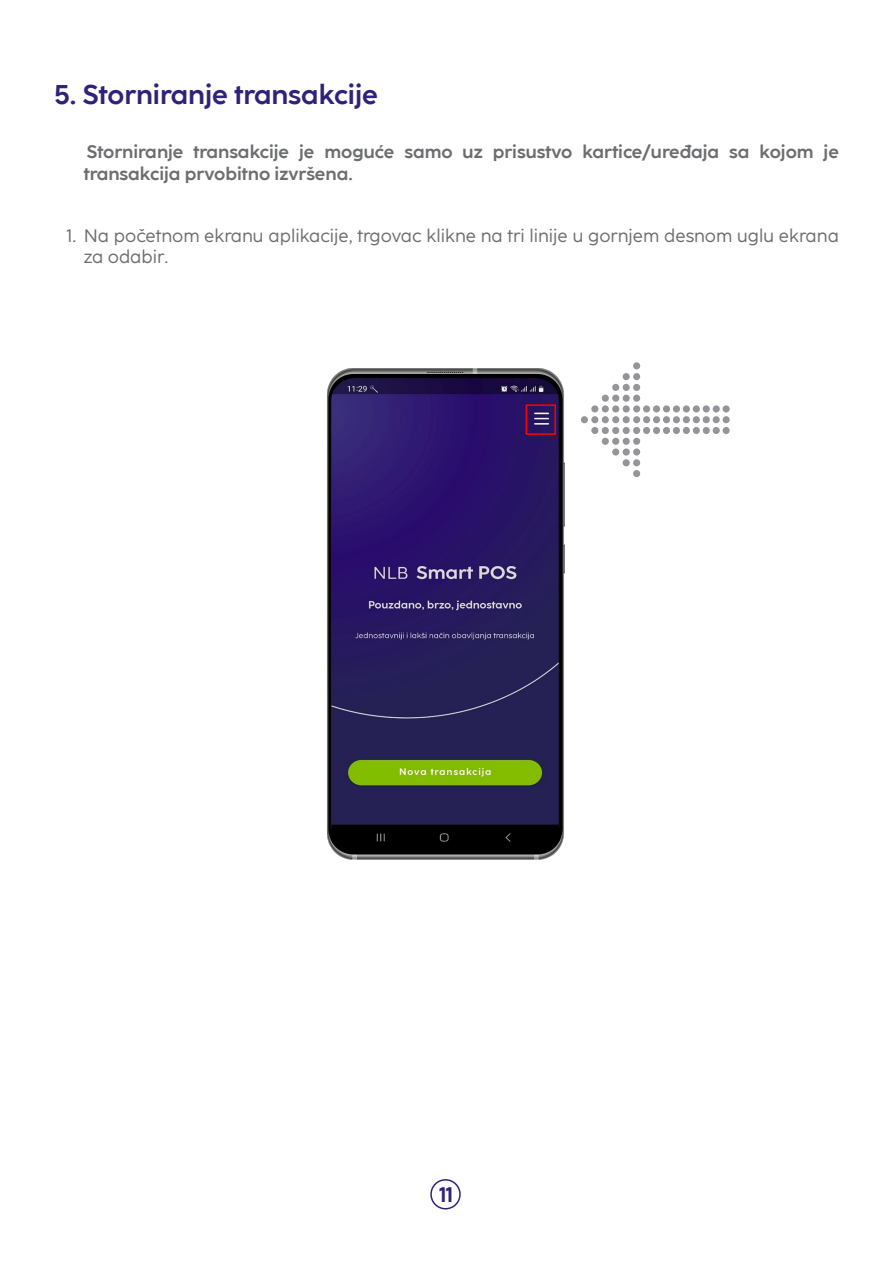
<style>
.page{position:relative;width:893px;height:1263px;background:#fff}
.page>*{position:absolute;margin:0;border:0;box-sizing:border-box;transform-origin:0 0}
.t1{font:700 27px "Coco Sharp";color:#30227b}
.t2{font:700 21px "Coco Sharp";color:#30227b}
.t3{font:700 18px/21.6px "Coco Sharp";color:#6c6d70}
.t4{font:18px/21.6px "Coco Sharp";color:#6c6d70}
</style>
<div class="page">
<div style="left:430px;top:1179px;width:31px;height:30px;border:2px solid #30227b;border-radius:50%"></div>
<div style="left:633px;top:362px;width:7px;height:7px;background:#949499;border-radius:50%"></div>
<div style="left:633px;top:373px;width:7px;height:7px;background:#949499;border-radius:50%"></div>
<div style="left:633px;top:384px;width:7px;height:7px;background:#949499;border-radius:50%"></div>
<div style="left:633px;top:395px;width:7px;height:7px;background:#949499;border-radius:50%"></div>
<div style="left:633px;top:405px;width:7px;height:7px;background:#949499;border-radius:50%"></div>
<div style="left:633px;top:416px;width:7px;height:7px;background:#949499;border-radius:50%"></div>
<div style="left:633px;top:427px;width:7px;height:7px;background:#949499;border-radius:50%"></div>
<div style="left:633px;top:438px;width:7px;height:7px;background:#949499;border-radius:50%"></div>
<div style="left:633px;top:448px;width:7px;height:8px;background:#949499;border-radius:50%"></div>
<div style="left:633px;top:459px;width:7px;height:7px;background:#949499;border-radius:50%"></div>
<div style="left:633px;top:470px;width:7px;height:7px;background:#949499;border-radius:50%"></div>
<div style="left:643px;top:405px;width:7px;height:7px;background:#949499;border-radius:50%"></div>
<div style="left:643px;top:416px;width:7px;height:7px;background:#949499;border-radius:50%"></div>
<div style="left:643px;top:427px;width:7px;height:7px;background:#949499;border-radius:50%"></div>
<div style="left:653px;top:405px;width:7px;height:7px;background:#949499;border-radius:50%"></div>
<div style="left:653px;top:416px;width:7px;height:7px;background:#949499;border-radius:50%"></div>
<div style="left:653px;top:427px;width:7px;height:7px;background:#949499;border-radius:50%"></div>
<div style="left:663px;top:405px;width:7px;height:7px;background:#949499;border-radius:50%"></div>
<div style="left:663px;top:416px;width:7px;height:7px;background:#949499;border-radius:50%"></div>
<div style="left:663px;top:427px;width:7px;height:7px;background:#949499;border-radius:50%"></div>
<div style="left:673px;top:405px;width:7px;height:7px;background:#949499;border-radius:50%"></div>
<div style="left:673px;top:416px;width:7px;height:7px;background:#949499;border-radius:50%"></div>
<div style="left:673px;top:427px;width:7px;height:7px;background:#949499;border-radius:50%"></div>
<div style="left:683px;top:405px;width:7px;height:7px;background:#949499;border-radius:50%"></div>
<div style="left:683px;top:416px;width:7px;height:7px;background:#949499;border-radius:50%"></div>
<div style="left:683px;top:427px;width:7px;height:7px;background:#949499;border-radius:50%"></div>
<div style="left:693px;top:405px;width:7px;height:7px;background:#949499;border-radius:50%"></div>
<div style="left:693px;top:416px;width:7px;height:7px;background:#949499;border-radius:50%"></div>
<div style="left:693px;top:427px;width:7px;height:7px;background:#949499;border-radius:50%"></div>
<div style="left:703px;top:405px;width:7px;height:7px;background:#949499;border-radius:50%"></div>
<div style="left:703px;top:416px;width:7px;height:7px;background:#949499;border-radius:50%"></div>
<div style="left:703px;top:427px;width:7px;height:7px;background:#949499;border-radius:50%"></div>
<div style="left:713px;top:405px;width:7px;height:7px;background:#949499;border-radius:50%"></div>
<div style="left:713px;top:416px;width:7px;height:7px;background:#949499;border-radius:50%"></div>
<div style="left:713px;top:427px;width:7px;height:7px;background:#949499;border-radius:50%"></div>
<div style="left:723px;top:405px;width:7px;height:7px;background:#949499;border-radius:50%"></div>
<div style="left:723px;top:416px;width:7px;height:7px;background:#949499;border-radius:50%"></div>
<div style="left:723px;top:427px;width:7px;height:7px;background:#949499;border-radius:50%"></div>
<div style="left:623px;top:373px;width:7px;height:7px;background:#949499;border-radius:50%"></div>
<div style="left:623px;top:384px;width:7px;height:7px;background:#949499;border-radius:50%"></div>
<div style="left:623px;top:395px;width:7px;height:7px;background:#949499;border-radius:50%"></div>
<div style="left:623px;top:405px;width:7px;height:7px;background:#949499;border-radius:50%"></div>
<div style="left:623px;top:416px;width:7px;height:7px;background:#949499;border-radius:50%"></div>
<div style="left:623px;top:427px;width:7px;height:7px;background:#949499;border-radius:50%"></div>
<div style="left:623px;top:438px;width:7px;height:7px;background:#949499;border-radius:50%"></div>
<div style="left:623px;top:448px;width:7px;height:8px;background:#949499;border-radius:50%"></div>
<div style="left:623px;top:459px;width:7px;height:7px;background:#949499;border-radius:50%"></div>
<div style="left:612px;top:384px;width:7px;height:7px;background:#949499;border-radius:50%"></div>
<div style="left:612px;top:395px;width:7px;height:7px;background:#949499;border-radius:50%"></div>
<div style="left:612px;top:405px;width:7px;height:7px;background:#949499;border-radius:50%"></div>
<div style="left:612px;top:416px;width:7px;height:7px;background:#949499;border-radius:50%"></div>
<div style="left:612px;top:427px;width:7px;height:7px;background:#949499;border-radius:50%"></div>
<div style="left:612px;top:438px;width:7px;height:7px;background:#949499;border-radius:50%"></div>
<div style="left:612px;top:448px;width:7px;height:8px;background:#949499;border-radius:50%"></div>
<div style="left:602px;top:395px;width:7px;height:7px;background:#949499;border-radius:50%"></div>
<div style="left:602px;top:405px;width:7px;height:7px;background:#949499;border-radius:50%"></div>
<div style="left:602px;top:416px;width:7px;height:7px;background:#949499;border-radius:50%"></div>
<div style="left:602px;top:427px;width:7px;height:7px;background:#949499;border-radius:50%"></div>
<div style="left:602px;top:438px;width:7px;height:7px;background:#949499;border-radius:50%"></div>
<div style="left:591px;top:405px;width:7px;height:7px;background:#949499;border-radius:50%"></div>
<div style="left:591px;top:416px;width:7px;height:7px;background:#949499;border-radius:50%"></div>
<div style="left:591px;top:427px;width:7px;height:7px;background:#949499;border-radius:50%"></div>
<div style="left:581px;top:416px;width:7px;height:7px;background:#949499;border-radius:50%"></div>
<img style="left:328px;top:369px;width:236px;height:490px">
<div style="left:526px;top:404px;width:30px;height:31px;border:2px solid #f00"></div>
<p class="t1" style="left:54px;top:78px;width:326px">5. Storniranje transakcije</p>
<p class="t3" style="left:84px;top:141px;width:757px">Storniranje transakcije je moguće samo uz prisustvo kartice/uređaja sa kojom je transakcija prvobitno izvršena.</p>
<p class="t4" style="left:84px;top:225px;width:757px;text-indent:-17px">1. Na početnom ekranu aplikacije, trgovac klikne na tri linije u gornjem desnom uglu ekrana za odabir.</p>
<p class="t2" style="left:439px;top:1182px;width:15px">11</p>
</div>
